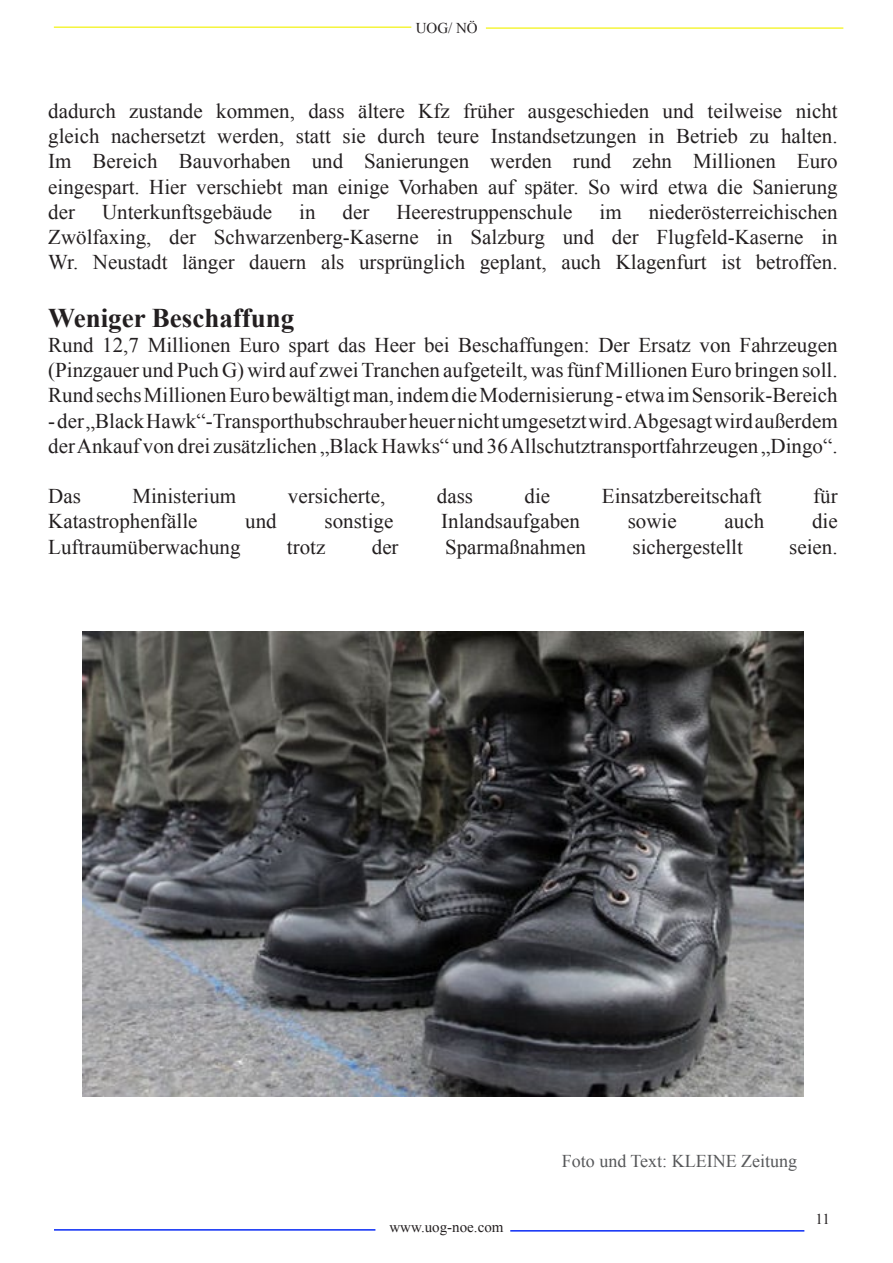
<style>
.page{position:relative;width:893px;height:1263px;background:#fff}
.page>*{position:absolute;margin:0;border:0;box-sizing:border-box;transform-origin:0 0}
.t1{font:700 27px "Times New Roman";color:#231f20}
.t2{font:21px/25.2px "Times New Roman";color:#231f20;text-align:justify}
.t3{font:18px "Times New Roman";color:#57585a}
.t4{font:15px "Times New Roman";color:#231f20}
</style>
<div class="page">
<hr style="left:54px;top:1229px;width:321px;height:1px;background:#092af5">
<hr style="left:510px;top:1230px;width:294px;height:1px;background:#092af5">
<hr style="left:54px;top:26px;width:357px;height:2px;background:#f5f53c">
<hr style="left:486px;top:27px;width:357px;height:2px;background:#f5f53c">
<img style="left:82px;top:631px;width:722px;height:465px">
<p class="t4" style="left:416px;top:18px;width:64px">UOG/ NÖ</p>
<p class="t2" style="left:48px;top:98px;width:791px">dadurch zustande kommen, dass ältere Kfz früher ausgeschieden und teilweise nicht gleich nachersetzt werden, statt sie durch teure Instandsetzungen in Betrieb zu halten.<br>Im Bereich Bauvorhaben und Sanierungen werden rund zehn Millionen Euro eingespart. Hier verschiebt man einige Vorhaben auf später. So wird etwa die Sanierung der</p>
<p class="t2" style="left:48px;top:199px;width:791px;text-indent:601px">niederösterreichischen Zwölfaxing, der Schwarzenberg-Kaserne in Salzburg und der Flugfeld-Kaserne in Wr. Neustadt länger dauern als ursprünglich geplant, auch Klagenfurt ist betroffen.</p>
<p class="t1" style="left:48px;top:299px;width:248px">Weniger Beschaffung</p>
<p class="t2" style="left:48px;top:332px;width:791px">Rund 12,7 Millionen Euro spart das Heer bei Beschaffungen: Der Ersatz von Fahrzeugen (Pinzgauer und Puch G) wird auf zwei Tranchen aufgeteilt, was fünf Millionen Euro bringen soll.<br>Rund sechs Millionen Euro bewältigt man, indem die Modernisierung - etwa im Sensorik-Bereich</p>
<p class="t2" style="left:48px;top:408px;width:791px">- der „Black Hawk“-Transporthubschrauber heuer nicht umgesetzt wird. Abgesagt wird außerdem der Ankauf von drei zusätzlichen „Black Hawks“ und 36 Allschutztransportfahrzeugen „Dingo“.</p>
<p class="t2" style="left:48px;top:483px;width:34px">Das</p>
<p class="t2" style="left:132px;top:483px;width:105px">Ministerium</p>
<p class="t2" style="left:288px;top:483px;width:99px">versicherte,</p>
<p class="t2" style="left:437px;top:483px;width:38px">dass</p>
<p class="t2" style="left:525px;top:483px;width:27px">die</p>
<p class="t2" style="left:602px;top:483px;width:161px">Einsatzbereitschaft</p>
<p class="t2" style="left:813px;top:483px;width:26px">für</p>
<p class="t2" style="left:48px;top:508px;width:151px">Katastrophenfälle</p>
<p class="t2" style="left:245px;top:508px;width:33px">und</p>
<p class="t2" style="left:325px;top:508px;width:70px">sonstige</p>
<p class="t2" style="left:441px;top:508px;width:140px">Inlandsaufgaben</p>
<p class="t2" style="left:628px;top:508px;width:50px">sowie</p>
<p class="t2" style="left:725px;top:508px;width:41px">auch</p>
<p class="t2" style="left:812px;top:508px;width:27px">die</p>
<p class="t2" style="left:48px;top:534px;width:194px">Luftraumüberwachung</p>
<p class="t2" style="left:287px;top:534px;width:40px">trotz</p>
<p class="t2" style="left:372px;top:534px;width:28px">der</p>
<p class="t2" style="left:445px;top:534px;width:143px">Sparmaßnahmen</p>
<p class="t2" style="left:632px;top:534px;width:112px">sichergestellt</p>
<p class="t2" style="left:789px;top:534px;width:50px">seien.</p>
<p class="t2" style="left:102px;top:199px;width:172px">Unterkunftsgebäude</p>
<p class="t2" style="left:299px;top:199px;width:18px">in</p>
<p class="t2" style="left:343px;top:199px;width:28px">der</p>
<p class="t2" style="left:396px;top:199px;width:178px">Heerestruppenschule</p>
<p class="t2" style="left:600px;top:199px;width:24px">im</p>
<p class="t4" style="left:389px;top:1217px;width:116px">www.uog-noe.com</p>
<p class="t3" style="left:562px;top:1149px;width:237px">Foto und Text: KLEINE Zeitung</p>
<p class="t4" style="left:816px;top:1209px;width:16px">11</p>
</div>
